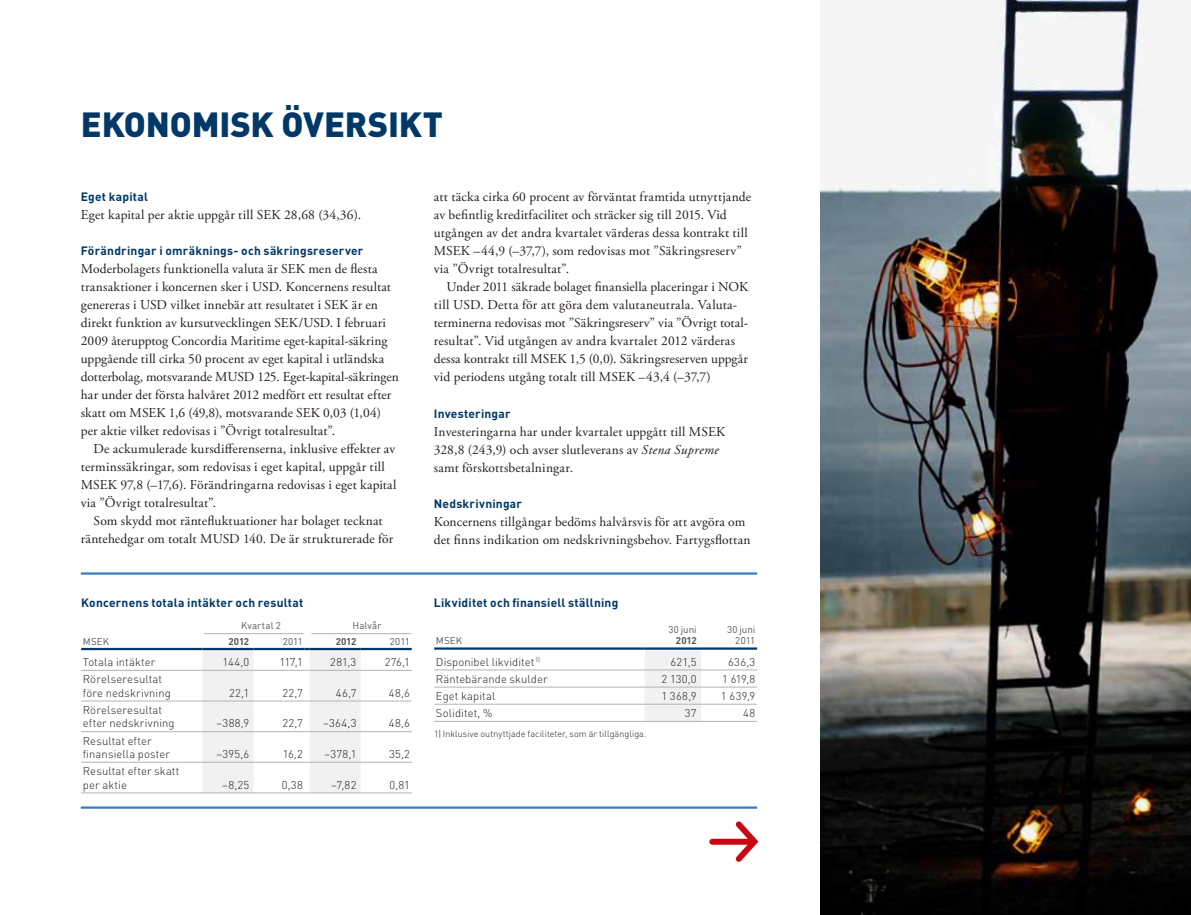
<style>
.page{position:relative;width:1191px;height:915px;background:#fff}
.page>*{position:absolute;margin:0;border:0;box-sizing:border-box;transform-origin:0 0}
.t1{font:900 34.5px "DINOT";letter-spacing:-.01em;color:#003868}
.t2{font:13.5px/18px "Adobe Garamond Pro";letter-spacing:.01em;color:#231e1b}
.t3{font:700 12px "DINOT";letter-spacing:.02em;color:#003868}
.t4{font:300 11.25px/13.5px "DINOT";letter-spacing:.01em;color:#231e1b}
.t5{font:9.75px/11.2px "DINOT";letter-spacing:.01em;color:#565553;text-align:right}
.t6{font:700 9.75px "DINOT";letter-spacing:-.015em;color:#565553}
.t7{font:300 9px "DINOT";letter-spacing:.005em;color:#231e1b}
.s1{font-style:italic}
</style>
<div class="page">
<svg style="left:730px;top:821px;width:29px;height:41px"></svg>
<div style="left:712px;top:838px;width:39px;height:6px;background:#ca0613"></div>
<hr style="left:81px;top:806px;width:676px;height:2px;background:#3b7bb7">
<hr style="left:81px;top:669px;width:121px;height:1px;background:#babbba">
<hr style="left:361px;top:669px;width:51px;height:1px;background:#babbba">
<hr style="left:81px;top:700px;width:121px;height:1px;background:#babbba">
<hr style="left:361px;top:700px;width:51px;height:1px;background:#babbba">
<hr style="left:81px;top:730px;width:121px;height:2px;background:#babbba">
<hr style="left:361px;top:730px;width:51px;height:2px;background:#babbba">
<hr style="left:81px;top:761px;width:121px;height:1px;background:#babbba">
<hr style="left:81px;top:792px;width:121px;height:1px;background:#babbba">
<hr style="left:361px;top:761px;width:51px;height:1px;background:#babbba">
<hr style="left:361px;top:792px;width:51px;height:1px;background:#babbba">
<hr style="left:81px;top:647px;width:121px;height:3px;background:#003868">
<hr style="left:361px;top:647px;width:51px;height:3px;background:#003868">
<svg style="left:202px;top:647px;width:159px;height:146px"></svg>
<hr style="left:204px;top:632px;width:100px;height:2px;background:#babbba">
<hr style="left:311px;top:632px;width:100px;height:2px;background:#babbba">
<div style="left:645px;top:649px;width:56px;height:71px;background:#f1f1f1"></div>
<hr style="left:434px;top:647px;width:211px;height:2px;background:#003868">
<hr style="left:434px;top:686px;width:211px;height:1px;background:#babbba">
<hr style="left:434px;top:703px;width:211px;height:1px;background:#babbba">
<hr style="left:434px;top:720px;width:211px;height:1px;background:#babbba">
<hr style="left:645px;top:647px;width:56px;height:2px;background:#003868">
<hr style="left:701px;top:647px;width:56px;height:2px;background:#003868">
<hr style="left:645px;top:686px;width:56px;height:1px;background:#babbba">
<hr style="left:701px;top:686px;width:56px;height:1px;background:#babbba">
<hr style="left:645px;top:703px;width:56px;height:1px;background:#babbba">
<hr style="left:701px;top:703px;width:56px;height:1px;background:#babbba">
<hr style="left:645px;top:720px;width:56px;height:1px;background:#babbba">
<hr style="left:701px;top:720px;width:56px;height:1px;background:#babbba">
<hr style="left:434px;top:669px;width:211px;height:1px;background:#babbba">
<hr style="left:645px;top:669px;width:56px;height:1px;background:#babbba">
<hr style="left:701px;top:669px;width:56px;height:1px;background:#babbba">
<hr style="left:81px;top:572px;width:676px;height:2px;background:#3b7bb7">
<img style="left:821px;top:0;width:370px;height:914px">
<h1 class="t1" style="left:81px;top:101px;width:66px">EKONO</h1>
<h1 class="t1" style="left:192px;top:101px;width:251px">MISK ÖVERSIKT</h1>
<p class="t3" style="left:81px;top:188px;width:69px">Eget kapital</p>
<p class="t2" style="left:81px;top:206px;width:282px">Eget kapital per aktie uppgår till SEK 28,68 (34,36).</p>
<p class="t3" style="left:81px;top:242px;width:284px">Förändringar i omräknings- och säkringsreserver</p>
<p class="t2" style="left:81px;top:260px;width:319px">Moderbolagets funktionella valuta är SEK men de flesta transaktioner i koncernen sker i USD. Koncernens resultat genereras i USD vilket innebär att resultatet i SEK är en direkt funktion av kursutvecklingen SEK/USD. I februari 2009 återupptog Concordia Maritime eget-kapital-säkring uppgående till cirka 50 procent av eget kapital i utländska dotterbolag, motsvarande MUSD 125. Eget-kapital-säkringen har under det första halvåret 2012 medfört ett resultat efter skatt om MSEK 1,6 (49,8), motsvarande SEK 0,03 (1,04) per aktie vilket redovisas i ”Övrigt totalresultat”.</p>
<p class="t2" style="left:81px;top:440px;width:317px;text-indent:13px">De ackumulerade kursdifferenserna, inklusive effekter av terminssäkringar, som redovisas i eget kapital, uppgår till MSEK 97,8 (–17,6). Förändringarna redovisas i eget kapital via ”Övrigt totalresultat”.</p>
<p class="t2" style="left:81px;top:512px;width:314px;text-align:center">Som skydd mot räntefluktuationer har bolaget tecknat räntehedgar om totalt MUSD 140. De är strukturerade för</p>
<p class="t3" style="left:81px;top:594px;width:223px">Koncernens totala intäkter och resultat</p>
<p class="t5" style="left:241px;top:619px;width:41px">Kvartal 2</p>
<p class="t5" style="left:352px;top:619px;width:31px">Halvår</p>
<p class="t5" style="left:83px;top:635px;width:28px">MSEK</p>
<p class="t6" style="left:228px;top:634px;width:22px">2012</p>
<p class="t5" style="left:283px;top:635px;width:22px">2011</p>
<p class="t6" style="left:336px;top:634px;width:22px">2012</p>
<p class="t5" style="left:390px;top:635px;width:22px">2011</p>
<p class="t4" style="left:83px;top:654px;width:74px">Totala intäkter</p>
<p class="t4" style="left:222px;top:654px;width:28px">144,0</p>
<p class="t4" style="left:279px;top:654px;width:25px">117,1</p>
<p class="t4" style="left:330px;top:654px;width:28px">281,3</p>
<p class="t4" style="left:385px;top:654px;width:27px">276,1</p>
<p class="t4" style="left:83px;top:671px;width:89px">Rörelseresultat före nedskrivning</p>
<p class="t4" style="left:229px;top:685px;width:22px">22,1</p>
<p class="t4" style="left:282px;top:685px;width:22px">22,7</p>
<p class="t4" style="left:336px;top:685px;width:22px">46,7</p>
<p class="t4" style="left:389px;top:685px;width:23px">48,6</p>
<p class="t4" style="left:83px;top:702px;width:93px">Rörelseresultat efter nedskrivning</p>
<p class="t4" style="left:83px;top:733px;width:89px">Resultat efter finansiella poster</p>
<p class="t4" style="left:83px;top:763px;width:98px">Resultat efter skatt per aktie</p>
<p class="t4" style="left:216px;top:715px;width:34px">–388,9</p>
<p class="t4" style="left:282px;top:715px;width:22px">22,7</p>
<p class="t4" style="left:323px;top:715px;width:35px">–364,3</p>
<p class="t4" style="left:389px;top:715px;width:23px">48,6</p>
<p class="t4" style="left:216px;top:746px;width:34px">–395,6</p>
<p class="t4" style="left:283px;top:746px;width:22px">16,2</p>
<p class="t4" style="left:324px;top:746px;width:34px">–378,1</p>
<p class="t4" style="left:389px;top:746px;width:22px">35,2</p>
<p class="t4" style="left:222px;top:777px;width:29px">–8,25</p>
<p class="t4" style="left:282px;top:777px;width:23px">0,38</p>
<p class="t4" style="left:331px;top:777px;width:27px">–7,82</p>
<p class="t4" style="left:389px;top:777px;width:22px">0,81</p>
<p class="t2" style="left:434px;top:188px;width:319px">att täcka cirka 60 procent av förväntat framtida utnyttjande av befintlig kreditfacilitet och sträcker sig till 2015. Vid utgången av det andra kvartalet värderas dessa kontrakt till MSEK –44,9 (–37,7), som redovisas mot ”Säkringsreserv” via ”Övrigt totalresultat”.</p>
<p class="t2" style="left:434px;top:278px;width:316px;text-indent:13px">Under 2011 säkrade bolaget finansiella placeringar i NOK till USD. Detta för att göra dem valutaneutrala. Valuta&shy;terminerna redovisas mot ”Säkringsreserv” via ”Övrigt total&shy;resultat”. Vid utgången av andra kvartalet 2012 värderas dessa kontrakt till MSEK 1,5 (0,0). Säkringsreserven uppgår vid periodens utgång totalt till MSEK –43,4 (–37,7)</p>
<p class="t3" style="left:434px;top:405px;width:78px">Investeringar</p>
<p class="t2" style="left:434px;top:422px;width:293px">Investeringarna har under kvartalet uppgått till MSEK<br>328,8 (243,9) och avser slutleverans av <span class="s1">Stena Supreme </span>samt förskottsbetalningar.</p>
<p class="t3" style="left:434px;top:495px;width:90px">Nedskrivningar</p>
<p class="t2" style="left:434px;top:512px;width:318px">Koncernens tillgångar bedöms halvårsvis för att avgöra om det finns indikation om nedskrivningsbehov. Fartygsflottan</p>
<p class="t3" style="left:434px;top:594px;width:186px">Likviditet och finansiell ställning</p>
<p class="t5" style="left:436px;top:634px;width:28px">MSEK</p>
<p class="t5" style="left:668px;top:623px;width:30px">30 juni</p>
<p class="t6" style="left:676px;top:634px;width:22px">2012</p>
<p class="t5" style="left:727px;top:623px;width:30px">30 juni<br>2011</p>
<p class="t4" style="left:436px;top:654px;width:105px">Disponibel likviditet<sup>1)</sup></p>
<p class="t4" style="left:670px;top:654px;width:28px">621,5</p>
<p class="t4" style="left:728px;top:654px;width:29px">636,3</p>
<p class="t4" style="left:436px;top:671px;width:113px">Räntebärande skulder</p>
<p class="t4" style="left:661px;top:671px;width:37px">2 130,0</p>
<p class="t4" style="left:722px;top:671px;width:35px">1 619,8</p>
<p class="t4" style="left:436px;top:688px;width:61px">Eget kapital</p>
<p class="t4" style="left:661px;top:688px;width:37px">1 368,9</p>
<p class="t4" style="left:721px;top:688px;width:36px">1 639,9</p>
<p class="t4" style="left:436px;top:705px;width:58px">Soliditet, %</p>
<p class="t4" style="left:685px;top:705px;width:13px">37</p>
<p class="t4" style="left:743px;top:705px;width:14px">48</p>
<p class="t7" style="left:434px;top:727px;width:214px">1) Inklusive outnyttjade faciliteter, som är tillgängliga.</p>
</div>
